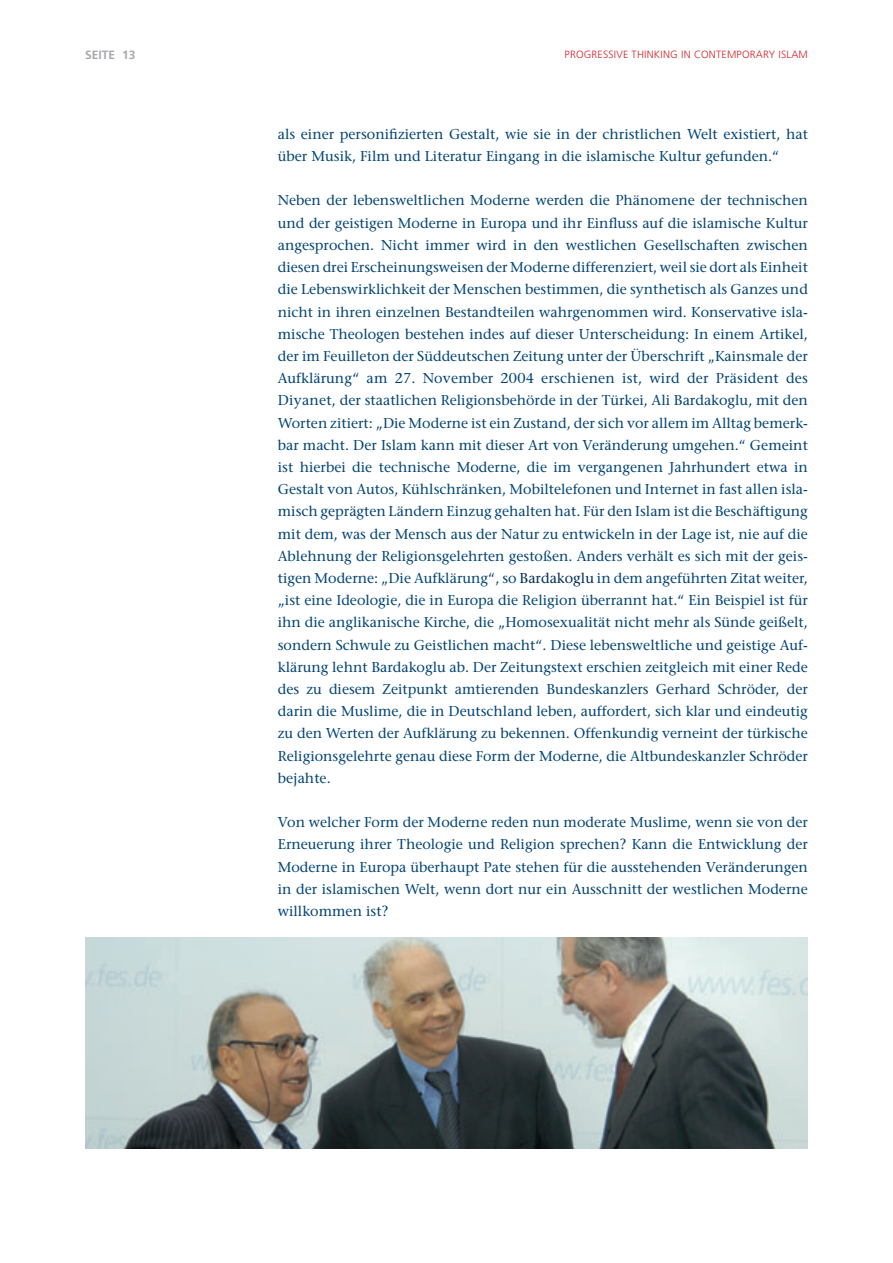
<style>
.page{position:relative;width:893px;height:1263px;background:#fff}
.page>*{position:absolute;margin:0;border:0;box-sizing:border-box;transform-origin:0 0}
.t1{font:14.25px/22.2px "Stone Serif";color:#004373;text-align:justify}
.t2{font:700 12px "Frutiger";letter-spacing:.005em;color:#a8a9ad}
.t3{font:300 10.5px "Frutiger";letter-spacing:.02em;color:#d1232a}
.s1{color:#002c55}
</style>
<div class="page">
<img style="left:85px;top:937px;width:723px;height:211px">
<p class="t2" style="left:85px;top:50px;width:52px">SEITE 13</p>
<p class="t3" style="left:565px;top:50px;width:245px">PROGRESSIVE THINKING IN CONTEMPORARY ISLAM</p>
<p class="t1" style="left:278px;top:124px;width:532px">als einer personifizierten Gestalt, wie sie in der christlichen Welt existiert, hat über Musik, Film und Literatur Eingang in die islamische Kultur gefunden.“</p>
<p class="t1" style="left:278px;top:191px;width:532px">Neben der lebensweltlichen Moderne werden die Phänomene der technischen und der geistigen Moderne in Europa und ihr Einfluss auf die islamische Kultur angesprochen. Nicht immer wird in den westlichen Gesellschaften zwischen diesen drei Erscheinungsweisen der Moderne differenziert, weil sie dort als Einheit die Lebenswirklichkeit der Menschen bestimmen, die synthetisch als Ganzes und nicht in ihren einzelnen Bestandteilen wahrgenommen wird. Konservative isla&shy;mische Theologen bestehen indes auf dieser Unterscheidung: In einem Artikel, der im Feuilleton der Süddeutschen Zeitung unter der Überschrift „Kainsmale der Aufklärung“ am 27. November 2004 erschienen ist, wird der Präsident des Diyanet, der staatlichen Religionsbehörde in der Türkei, Ali Bardakoglu, mit den Worten zitiert: „Die Moderne ist ein Zustand, der sich vor allem im Alltag bemerk&shy;bar macht. Der Islam kann mit dieser Art von Veränderung umgehen.“ Gemeint ist hierbei die technische Moderne, die im vergangenen Jahrhundert etwa in Gestalt von Autos, Kühlschränken, Mobiltelefonen und Internet in fast allen isla&shy;misch geprägten Ländern Einzug gehalten hat. Für den Islam ist die Beschäftigung mit dem, was der Mensch aus der Natur zu entwickeln in der Lage ist, nie auf die Ablehnung der Religionsgelehrten gestoßen. Anders verhält es sich mit der geis&shy;tigen Moderne: „Die Aufklärung“, so <span class="s1">Bardakoglu</span> in dem angeführten Zitat weiter, „ist eine Ideologie, die in Europa die Religion überrannt hat.“ Ein Beispiel ist für ihn die anglikanische Kirche, die „Homosexualität nicht mehr als Sünde geißelt, sondern Schwule zu Geistlichen macht“. Diese lebensweltliche und geistige Auf&shy;klärung lehnt Bardakoglu ab. Der Zeitungstext erschien zeitgleich mit einer Rede des zu diesem Zeitpunkt amtierenden Bundeskanzlers Gerhard Schröder, der darin die Muslime, die in Deutschland leben, auffordert, sich klar und eindeutig zu den Werten der Aufklärung zu bekennen. Offenkundig verneint der türkische Religionsgelehrte genau diese Form der Moderne, die Altbundeskanzler Schröder bejahte.</p>
<p class="t1" style="left:278px;top:813px;width:532px">Von welcher Form der Moderne reden nun moderate Muslime, wenn sie von der Erneuerung ihrer Theologie und Religion sprechen? Kann die Entwicklung der Moderne in Europa überhaupt Pate stehen für die ausstehenden Veränderungen in der islamischen Welt, wenn dort nur ein Ausschnitt der westlichen Moderne willkommen ist?</p>
</div>
